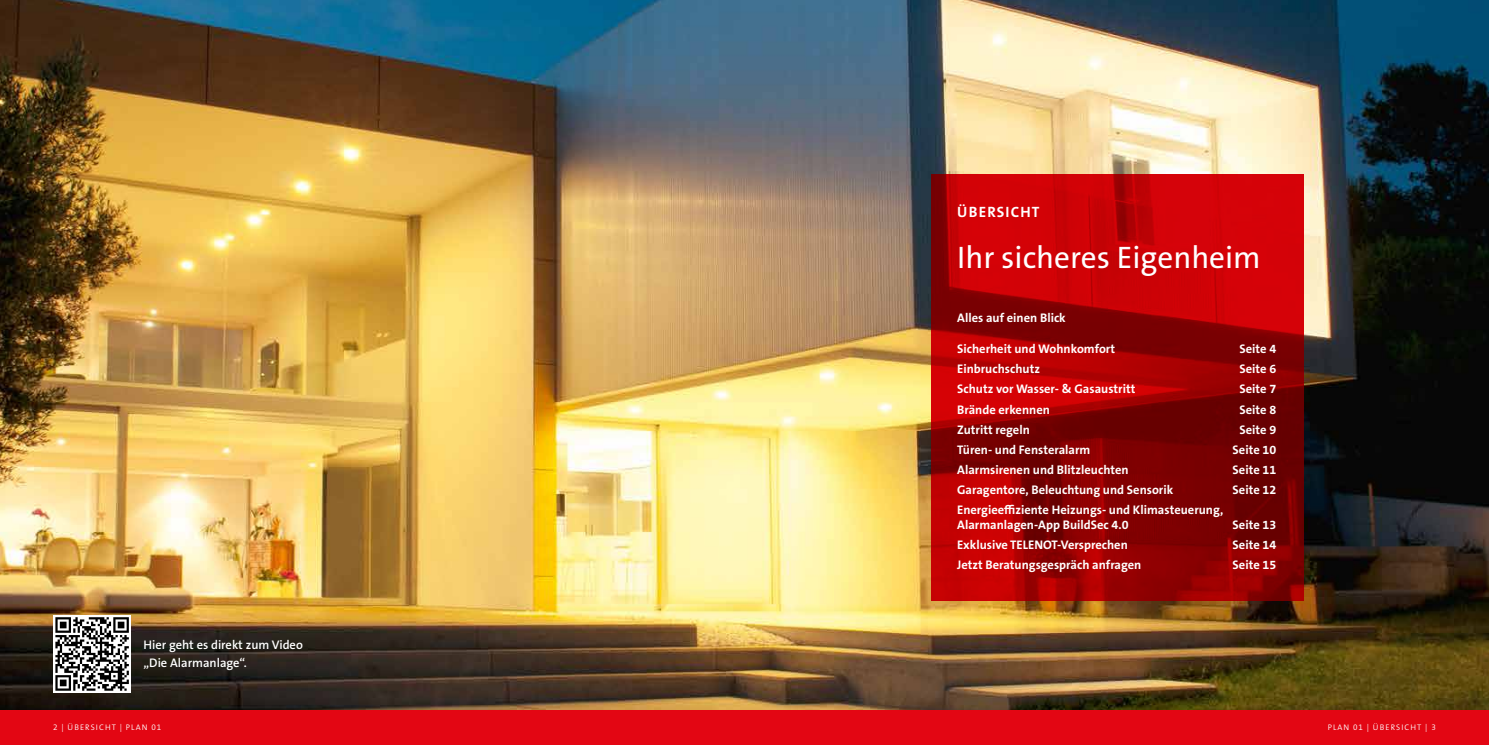
<style>
.page{position:relative;width:1489px;height:745px;background:#fff}
.page>*{position:absolute;margin:0;border:0;box-sizing:border-box;transform-origin:0 0}
.t1{font:31.25px "The Sans B Plus W5 Plain";color:#fff}
.t2{font:700 15px "The Sans B Plus W7";letter-spacing:.075em;color:#fff}
.t3{font:700 12.5px/15px "The Sans B Plus W7";color:#fff}
.t4{font:600 12.5px/17.5px "The Sans B Plus W6";color:#fff}
.t5{font:300 8.12px "The Sans B Plus W4";letter-spacing:.135em;color:#fff}
</style>
<div class="page">
<img style="left:0;top:0;width:1488px;height:710px">
<svg style="left:930px;top:174px;width:373px;height:426px;background:#a30103"></svg>
<svg style="left:53px;top:614px;width:78px;height:78px"></svg>
<svg style="left:55px;top:616px;width:74px;height:74px"></svg>
<div style="left:0;top:710px;width:744px;height:34px;background:#e30613"></div>
<div style="left:744px;top:710px;width:744px;height:34px;background:#e30613"></div>
<p class="t2" style="left:957px;top:202px;width:84px">ÜBERSICHT</p>
<h1 class="t1" style="left:957px;top:237px;width:305px">Ihr sicheres Eigenheim</h1>
<p class="t3" style="left:957px;top:310px;width:110px">Alles auf einen Blick</p>
<p class="t3" style="left:957px;top:341px;width:159px">Sicherheit und Wohnkomfort</p>
<p class="t3" style="left:1239px;top:341px;width:38px">Seite 4</p>
<p class="t3" style="left:957px;top:361px;width:84px">Einbruchschutz</p>
<p class="t3" style="left:1239px;top:361px;width:38px">Seite 6</p>
<p class="t3" style="left:957px;top:381px;width:180px">Schutz vor Wasser- &amp; Gasaustritt</p>
<p class="t3" style="left:1239px;top:381px;width:38px">Seite 7</p>
<p class="t3" style="left:957px;top:401px;width:94px">Brände erkennen</p>
<p class="t3" style="left:1239px;top:401px;width:38px">Seite 8</p>
<p class="t3" style="left:957px;top:421px;width:74px">Zutritt regeln</p>
<p class="t3" style="left:1239px;top:421px;width:38px">Seite 9</p>
<p class="t3" style="left:957px;top:441px;width:135px">Türen- und Fensteralarm</p>
<p class="t3" style="left:1232px;top:441px;width:45px">Seite 10</p>
<p class="t3" style="left:957px;top:461px;width:173px">Alarmsirenen und Blitzleuchten</p>
<p class="t3" style="left:1232px;top:461px;width:45px">Seite 11</p>
<p class="t3" style="left:957px;top:481px;width:217px">Garagentore, Beleuchtung und Sensorik</p>
<p class="t3" style="left:1232px;top:481px;width:45px">Seite 12</p>
<p class="t3" style="left:957px;top:501px;width:267px">Energieeffiziente Heizungs- und Klimasteuerung,<br>Alarmanlagen-App BuildSec 4.0</p>
<p class="t3" style="left:1232px;top:516px;width:45px">Seite 13</p>
<p class="t4" style="left:144px;top:635px;width:161px">Hier geht es direkt zum Video „Die Alarmanlage“.</p>
<p class="t3" style="left:957px;top:536px;width:172px">Exklusive TELENOT-Versprechen</p>
<p class="t3" style="left:1232px;top:536px;width:45px">Seite 14</p>
<p class="t3" style="left:957px;top:556px;width:186px">Jetzt Beratungsgespräch anfragen</p>
<p class="t3" style="left:1232px;top:556px;width:45px">Seite 15</p>
<p class="t5" style="left:53px;top:721px;width:110px">2 | ÜBERSICHT | PLAN 01</p>
<p class="t5" style="left:1327px;top:721px;width:110px">PLAN 01 | ÜBERSICHT | 3</p>
</div>
